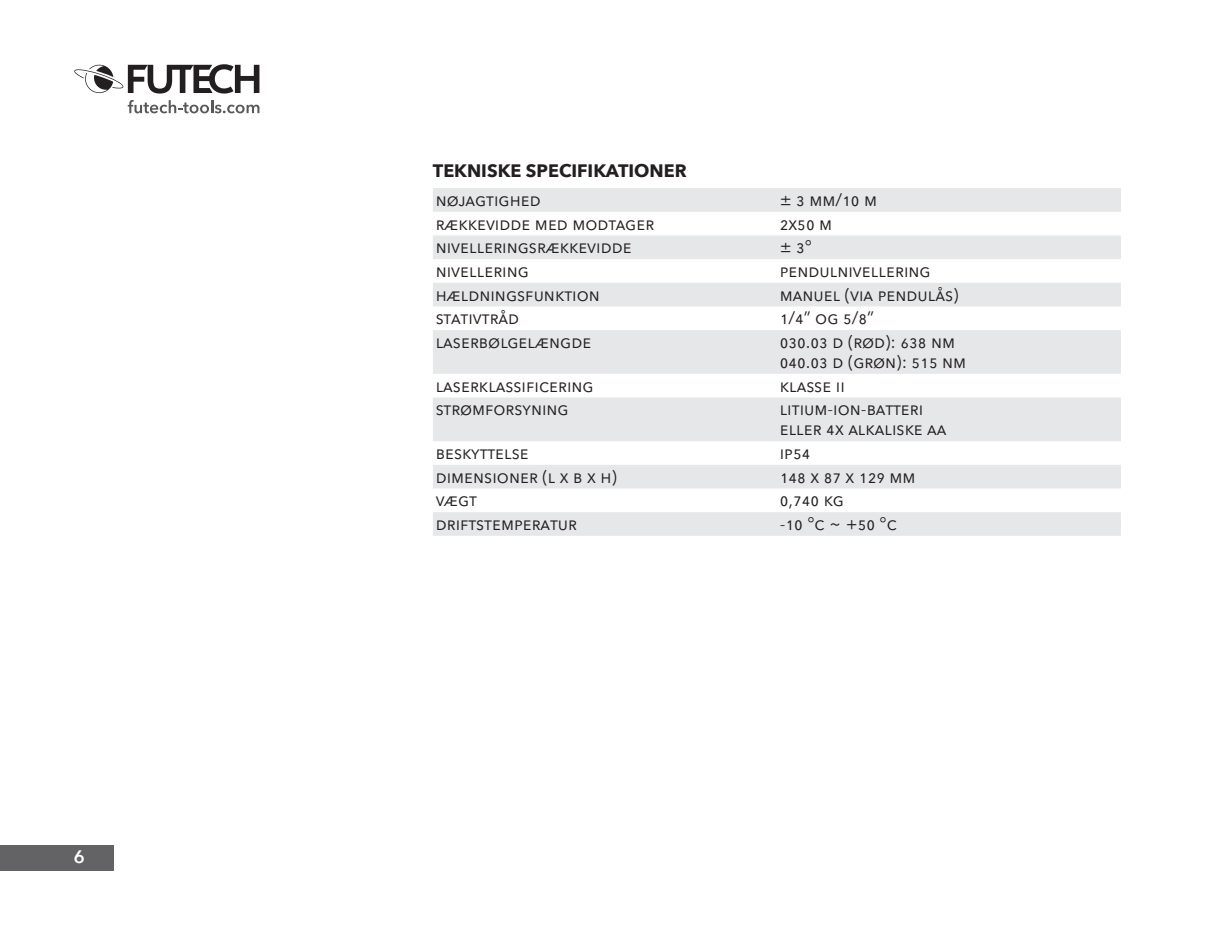
<style>
.page{position:relative;width:1225px;height:927px;background:#fff}
.page>*{position:absolute;margin:0;border:0;box-sizing:border-box;transform-origin:0 0}
.specificaties{font:18px "Avenir Next";color:#231f20}
.BASIC_-_HIGHLIGHT{font:700 18px "Avenir Next";color:#231f20}
.t1{font:600 18px "Avenir Next";color:#fff}
</style>
<div class="page">
<div style="left:0;top:845px;width:113px;height:26px;background:#636366"></div>
<svg style="left:74px;top:64px;width:185px;height:30px"></svg>
<svg style="left:128px;top:100px;width:131px;height:13px"></svg>
<svg style="left:433px;top:188px;width:688px;height:348px;fill:#e6e7e9"></svg>
<p class="t1" style="left:74px;top:841px;width:12px">6</p>
<p class="BASIC_-_HIGHLIGHT" style="left:433px;top:155px;width:255px">TEKNISKE SPECIFIKATIONER</p>
<p class="specificaties" style="left:436px;top:185px;width:107px">nøjagtighed</p>
<p class="specificaties" style="left:779px;top:185px;width:99px">± 3 mm/10 m</p>
<p class="specificaties" style="left:436px;top:208px;width:220px">rækkevidde med modtager</p>
<p class="specificaties" style="left:779px;top:208px;width:54px">2x50 m</p>
<p class="specificaties" style="left:436px;top:232px;width:197px">nivelleringsrækkevidde</p>
<p class="specificaties" style="left:779px;top:232px;width:34px">± 3°</p>
<p class="specificaties" style="left:436px;top:256px;width:95px">nivellering</p>
<p class="specificaties" style="left:779px;top:256px;width:152px">pendulnivellering</p>
<p class="specificaties" style="left:436px;top:279px;width:166px">hældningsfunktion</p>
<p class="specificaties" style="left:779px;top:279px;width:180px">manuel (via pendulås)</p>
<p class="specificaties" style="left:436px;top:303px;width:85px">stativtråd</p>
<p class="specificaties" style="left:779px;top:303px;width:96px">1/4” og 5/8”</p>
<p class="specificaties" style="left:436px;top:327px;width:157px">laserbølgelængde</p>
<p class="specificaties" style="left:779px;top:327px;width:177px">030.03 d (rød): 638 nm</p>
<p class="specificaties" style="left:779px;top:347px;width:188px">040.03 d (grøn): 515 nm</p>
<p class="specificaties" style="left:436px;top:370px;width:159px">laserklassificering</p>
<p class="specificaties" style="left:779px;top:370px;width:67px">klasse ii</p>
<p class="specificaties" style="left:436px;top:394px;width:134px">strømforsyning</p>
<p class="specificaties" style="left:779px;top:394px;width:145px">litium-ion-batteri</p>
<p class="specificaties" style="left:779px;top:414px;width:168px">eller 4x alkaliske aa</p>
<p class="specificaties" style="left:436px;top:438px;width:95px">beskyttelse</p>
<p class="specificaties" style="left:779px;top:438px;width:32px">ip54</p>
<p class="specificaties" style="left:436px;top:461px;width:183px">dimensioner (l x b x h)</p>
<p class="specificaties" style="left:779px;top:461px;width:137px">148 x 87 x 129 mm</p>
<p class="specificaties" style="left:436px;top:485px;width:43px">vægt</p>
<p class="specificaties" style="left:779px;top:485px;width:66px">0,740 kg</p>
<p class="specificaties" style="left:436px;top:509px;width:143px">driftstemperatur</p>
<p class="specificaties" style="left:779px;top:509px;width:119px">-10 °c ~ +50 °c</p>
</div>
